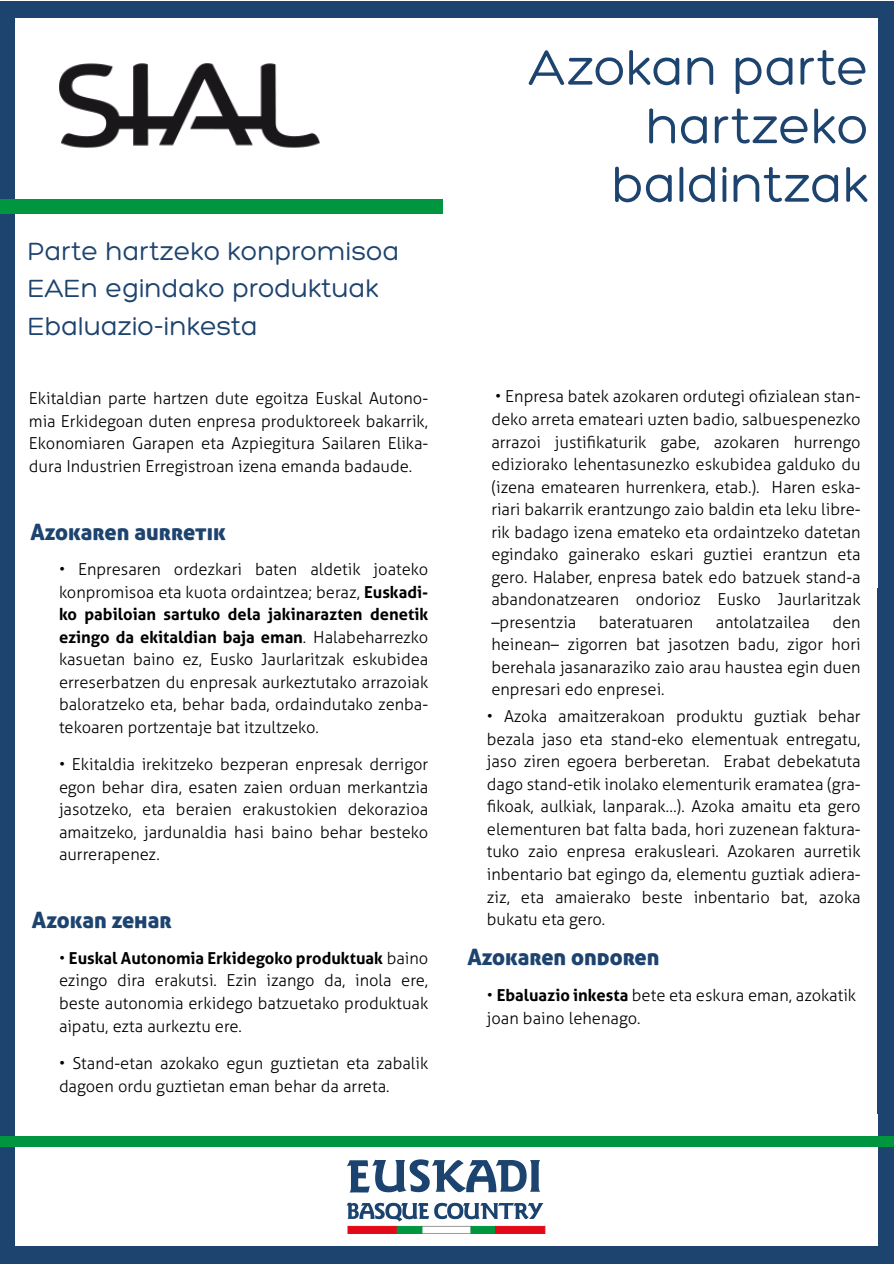
<style>
.page{position:relative;width:894px;height:1264px;background:#fff}
.page>*{position:absolute;margin:0;border:0;box-sizing:border-box;transform-origin:0 0}
.t1{font:52.5px/58.5px "Hero";color:#1d436f;text-align:right}
.t2{font:27px/37.5px "Hero";color:#1d436f}
.t3{font:22.5px "Aller Display";color:#1d436f}
.t4{font:300 16.5px/22.5px "Aller";color:#000;text-align:justify}
.s1{font-weight:700}
</style>
<div class="page">
<div style="left:0;top:2px;width:893px;height:1261px;background:#1d436f"></div>
<div style="left:15px;top:18px;width:861px;height:1227px;background:#fff"></div>
<div style="left:0;top:199px;width:443px;height:15px;background:#009640"></div>
<div style="left:0;top:1136px;width:893px;height:10px;background:#009640"></div>
<svg style="left:346px;top:1202px;width:199px;height:31px"></svg>
<svg style="left:347px;top:1159px;width:193px;height:33px"></svg>
<img style="left:59px;top:63px;width:261px;height:85px">
<h2 class="t2" style="left:27px;top:232px;width:373px">Parte hartzeko konpromisoa<br>EAEn egindako produktuak<br>Ebaluazio-inkesta</h2>
<p class="t4" style="left:29px;top:387px;width:400px">Ekitaldian parte hartzen dute egoitza Euskal Autono&shy;mia Erkidegoan duten enpresa produktoreek bakarrik, Ekonomiaren Garapen eta Azpiegitura Sailaren Elika&shy;dura Industrien Erregistroan izena emanda badaude.</p>
<h3 class="t3" style="left:30px;top:518px;width:197px">Azokaren aurretik</h3>
<p class="t4" style="left:59px;top:558px;width:371px">• Enpresaren ordezkari baten aldetik joateko konpromisoa eta kuota ordaintzea; beraz, <span class="s1">Euskadi&shy;ko pabiloian sartuko dela jakinarazten denetik ezingo da ekitaldian baja eman</span>. Halabeharrezko kasuetan baino ez, Eusko Jaurlaritzak eskubidea erreserbatzen du enpresak aurkeztutako arrazoiak baloratzeko eta, behar bada, ordaindutako zenba&shy;tekoaren portzentaje bat itzultzeko.</p>
<p class="t4" style="left:59px;top:753px;width:371px">• Ekitaldia irekitzeko bezperan enpresak derrigor egon behar dira, esaten zaien orduan merkantzia jasotzeko, eta beraien erakustokien dekorazioa amaitzeko, jardunaldia hasi baino behar besteko aurrerapenez.</p>
<h3 class="t3" style="left:32px;top:905px;width:141px">Azokan zehar</h3>
<p class="t4" style="left:59px;top:946px;width:371px">• <span class="s1">Euskal Autonomia Erkidegoko produktuak</span> baino ezingo dira erakutsi. Ezin izango da, inola ere, beste autonomia erkidego batzuetako produktuak aipatu, ezta aurkeztu ere.</p>
<p class="t4" style="left:59px;top:1051px;width:371px">• Stand-etan azokako egun guztietan eta zabalik dagoen ordu guztietan eman behar da arreta.</p>
<h1 class="t1" style="left:528px;top:39px;width:341px">Azokan parte hartzeko baldintzak</h1>
<p class="t4" style="left:491px;top:385px;width:371px">• Enpresa batek azokaren ordutegi ofizialean stan&shy;deko arreta emateari uzten badio, salbuespenezko arrazoi justifikaturik gabe, azokaren hurrengo ediziorako lehentasunezko eskubidea galduko du (izena ematearen hurrenkera, etab.). Haren eska&shy;riari bakarrik erantzungo zaio baldin eta leku libre&shy;rik badago izena emateko eta ordaintzeko datetan egindako gainerako eskari guztiei erantzun eta gero. Halaber, enpresa batek edo batzuek stand-a abandonatzearen ondorioz Eusko Jaurlaritzak –presentzia</p>
<p class="t4" style="left:491px;top:610px;width:371px;text-indent:341px">den heinean– zigorren bat jasotzen badu, zigor hori berehala jasanaraziko zaio arau haustea egin duen enpresari edo enpresei.</p>
<p class="t4" style="left:486px;top:705px;width:375px">• Azoka amaitzerakoan produktu guztiak behar bezala jaso eta stand-eko elementuak entregatu, jaso ziren egoera berberetan. Erabat debekatuta dago stand-etik inolako elementurik eramatea (gra&shy;fikoak, aulkiak, lanparak…). Azoka amaitu eta gero elementuren bat falta bada, hori zuzenean faktura&shy;tuko zaio enpresa erakusleari. Azokaren aurretik inbentario bat egingo da, elementu guztiak adiera&shy;ziz, eta amaierako beste inbentario bat, azoka bukatu eta gero.</p>
<p class="t4" style="left:598px;top:610px;width:96px">bateratuaren</p>
<p class="t4" style="left:715px;top:610px;width:96px">antolatzailea</p>
<h3 class="t3" style="left:467px;top:942px;width:193px">Azokaren ondoren</h3>
<p class="t4" style="left:486px;top:984px;width:371px">• <span class="s1">Ebaluazio inkesta</span> bete eta eskura eman, azokatik joan baino lehenago.</p>
</div>
